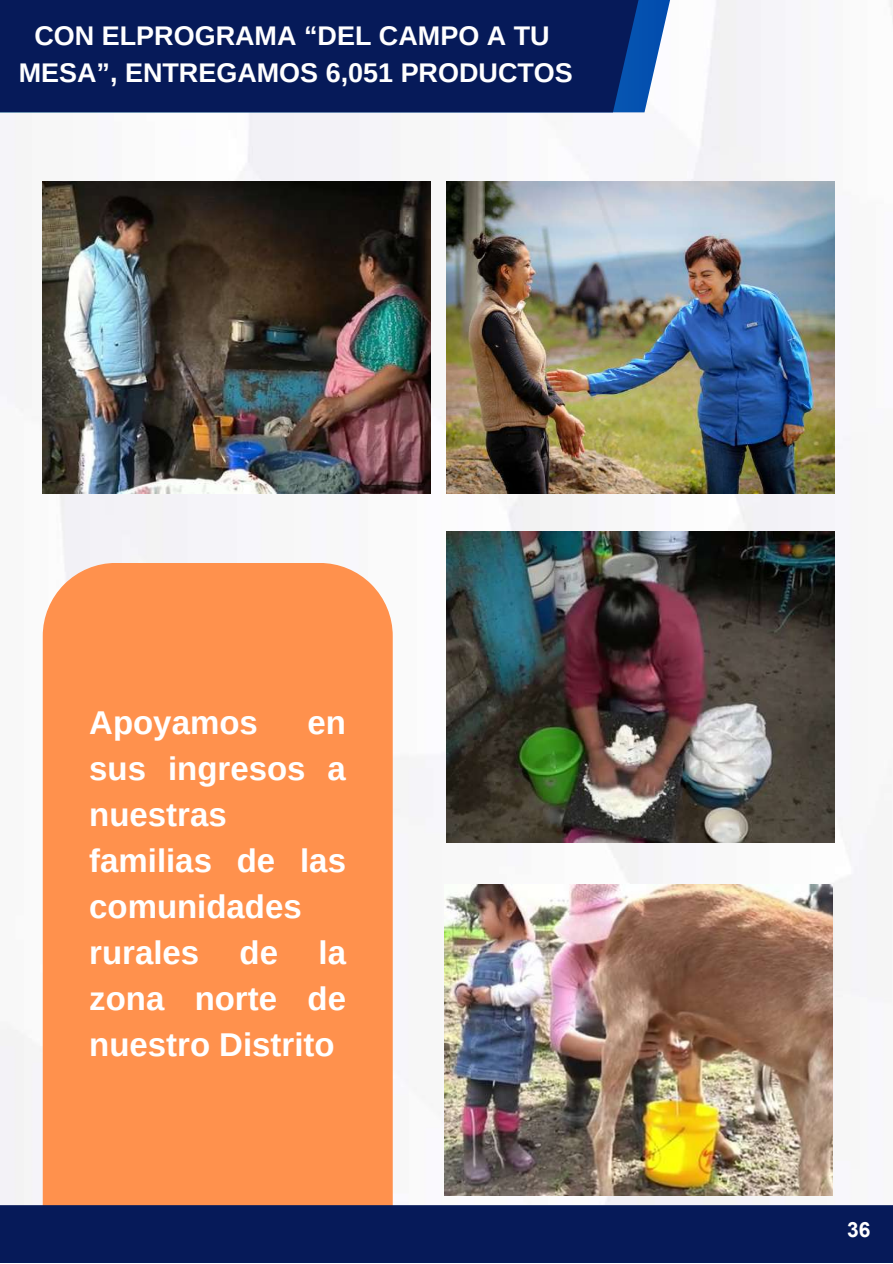
<style>
.page{position:relative;width:893px;height:1264px;background:#fff}
.page>*{position:absolute;margin:0;border:0;box-sizing:border-box;transform-origin:0 0}
.t1{font:700 33px/46px "Arimo";color:#fff}
.t2{font:700 27px/36.9px "Arimo";color:#fff;text-align:center}
.t3{font:700 21px "Arial";color:#fff}
</style>
<div class="page">
<img style="left:0;top:0;width:892px;height:1205px">
<div style="left:43px;top:563px;width:350px;height:642px;background:#ff914d"></div>
<svg style="left:638px;top:0;width:32px;height:112px;fill:#0451b0"></svg>
<div style="left:0;top:0;width:638px;height:112px;background:#061a59"></div>
<img style="left:446px;top:531px;width:388px;height:311px">
<img style="left:446px;top:182px;width:388px;height:311px">
<img style="left:43px;top:182px;width:388px;height:311px">
<div style="left:0;top:1205px;width:892px;height:57px;background:#061a59"></div>
<img style="left:444px;top:884px;width:388px;height:311px">
<p class="t2" style="left:19px;top:17px;width:555px">CON ELPROGRAMA “DEL CAMPO A TU<br>MESA”, ENTREGAMOS 6,051 PRODUCTOS</p>
<p class="t1" style="left:89px;top:699px;width:170px">Apoyamos</p>
<p class="t1" style="left:89px;top:699px;width:258px;text-indent:218px">en sus ingresos a nuestras familias de las comunidades rurales de la zona norte de nuestro Distrito</p>
<p class="t3" style="left:847px;top:1217px;width:25px">36</p>
</div>
